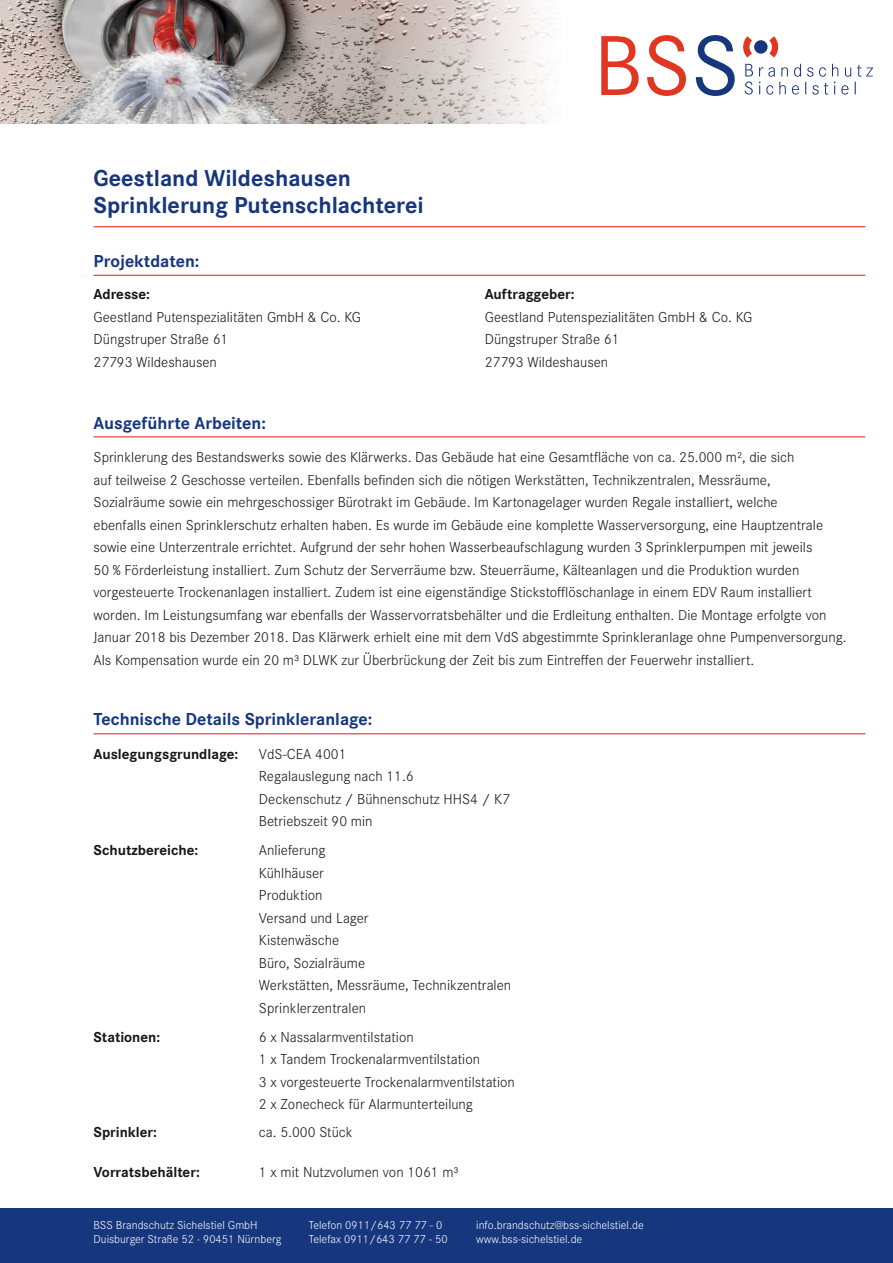
<style>
.page{position:relative;width:893px;height:1263px;background:#fff}
.page>*{position:absolute;margin:0;border:0;box-sizing:border-box;transform-origin:0 0}
.t1{font:700 24px/27px "Corporate S";color:#16367e}
.t2{font:700 18px "Corporate S";color:#16367e}
.t3{font:300 15px/22.5px "Corporate S";color:#151616}
.t4{font:700 15px "Corporate S";color:#151616}
.t5{font:300 12px/14.4px "Corporate S";color:#fff}
</style>
<div class="page">
<div style="left:0;top:1209px;width:893px;height:54px;background:#16367e"></div>
<svg style="left:601px;top:35px;width:85px;height:61px"></svg>
<svg style="left:696px;top:35px;width:177px;height:61px"></svg>
<div style="left:754px;top:40px;width:14px;height:14px;background:#16367e;border-radius:50%"></div>
<img style="left:0;top:0;width:552px;height:123px">
<hr style="left:94px;top:226px;width:771px;height:1px;background:#e13621">
<hr style="left:94px;top:275px;width:771px;height:1px;background:#e13621">
<hr style="left:94px;top:436px;width:771px;height:1px;background:#e13621">
<hr style="left:94px;top:733px;width:771px;height:1px;background:#e13621">
<h1 class="t1" style="left:94px;top:164px;width:332px">Geestland Wildeshausen<br>Sprinklerung Putenschlachterei</h1>
<p class="t2" style="left:94px;top:249px;width:107px">Projektdaten:</p>
<p class="t4" style="left:94px;top:284px;width:58px">Adresse:</p>
<p class="t3" style="left:94px;top:305px;width:269px">Geestland Putenspezialitäten GmbH &amp; Co. KG<br>Düngstruper Straße 61<br>27793 Wildeshausen</p>
<p class="t2" style="left:94px;top:410px;width:174px">Ausgeführte Arbeiten:</p>
<p class="t4" style="left:485px;top:284px;width:91px">Auftraggeber:</p>
<p class="t3" style="left:485px;top:305px;width:269px">Geestland Putenspezialitäten GmbH &amp; Co. KG<br>Düngstruper Straße 61<br>27793 Wildeshausen</p>
<p class="t3" style="left:94px;top:445px;width:755px">Sprinklerung des Bestandswerks sowie des Klärwerks. Das Gebäude hat eine Gesamtfläche von ca. 25.000 m², die sich<br>auf teilweise 2 Geschosse verteilen. Ebenfalls befinden sich die nötigen Werkstätten, Technikzentralen, Messräume,<br>Sozialräume sowie ein mehrgeschossiger Bürotrakt im Gebäude. Im Kartonagelager wurden Regale installiert, welche<br>ebenfalls einen Sprinklerschutz erhalten haben. Es wurde im Gebäude eine komplette Wasserversorgung, eine Hauptzentrale sowie eine Unterzentrale errichtet. Aufgrund der sehr hohen Wasserbeaufschlagung wurden 3 Sprinklerpumpen mit jeweils<br>50 % Förderleistung installiert. Zum Schutz der Serverräume bzw. Steuerräume, Kälteanlagen und die Produktion wurden vorgesteuerte Trockenanlagen installiert. Zudem ist eine eigenständige Stickstofflöschanlage in einem EDV Raum installiert worden. Im Leistungsumfang war ebenfalls der Wasservorratsbehälter und die Erdleitung enthalten. Die Montage erfolgte von Januar 2018 bis Dezember 2018. Das Klärwerk erhielt eine mit dem VdS abgestimmte Sprinkleranlage ohne Pumpenversorgung.<br>Als Kompensation wurde ein 20 m³ DLWK zur Überbrückung der Zeit bis zum Eintreffen der Feuerwehr installiert.</p>
<p class="t2" style="left:94px;top:707px;width:280px">Technische Details Sprinkleranlage:</p>
<p class="t4" style="left:94px;top:743px;width:146px">Auslegungsgrundlage:</p>
<p class="t4" style="left:94px;top:840px;width:106px">Schutzbereiche:</p>
<p class="t4" style="left:94px;top:1026px;width:68px">Stationen:</p>
<p class="t4" style="left:94px;top:1122px;width:65px">Sprinkler:</p>
<p class="t4" style="left:94px;top:1161px;width:108px">Vorratsbehälter:</p>
<p class="t3" style="left:259px;top:742px;width:252px">VdS-CEA 4001<br>Regalauslegung nach 11.6<br>Deckenschutz / Bühnenschutz HHS4 / K7<br>Betriebszeit 90 min</p>
<p class="t3" style="left:259px;top:838px;width:254px">Anlieferung<br>Kühlhäuser<br>Produktion<br>Versand und Lager<br>Kistenwäsche<br>Büro, Sozialräume<br>Werkstätten, Messräume, Technikzentralen<br>Sprinklerzentralen</p>
<p class="t3" style="left:259px;top:1025px;width:258px">6 x Nassalarmventilstation<br>1 x Tandem Trockenalarmventilstation<br>3 x vorgesteuerte Trockenalarmventilstation 2 x Zonecheck für Alarmunterteilung</p>
<p class="t3" style="left:259px;top:1120px;width:95px">ca. 5.000 Stück</p>
<p class="t3" style="left:259px;top:1160px;width:201px">1 x mit Nutzvolumen von 1061 m³</p>
<p class="t5" style="left:94px;top:1217px;width:189px">BSS Brandschutz Sichelstiel GmbH<br>Duisburger Straße 52 · 90451 Nürnberg</p>
<p class="t5" style="left:309px;top:1217px;width:140px">Telefon 0911/643 77 77 - 0<br>Telefax 0911/643 77 77 - 50</p>
<p class="t5" style="left:476px;top:1217px;width:169px">info.brandschutz@bss-sichelstiel.de www.bss-sichelstiel.de</p>
</div>
